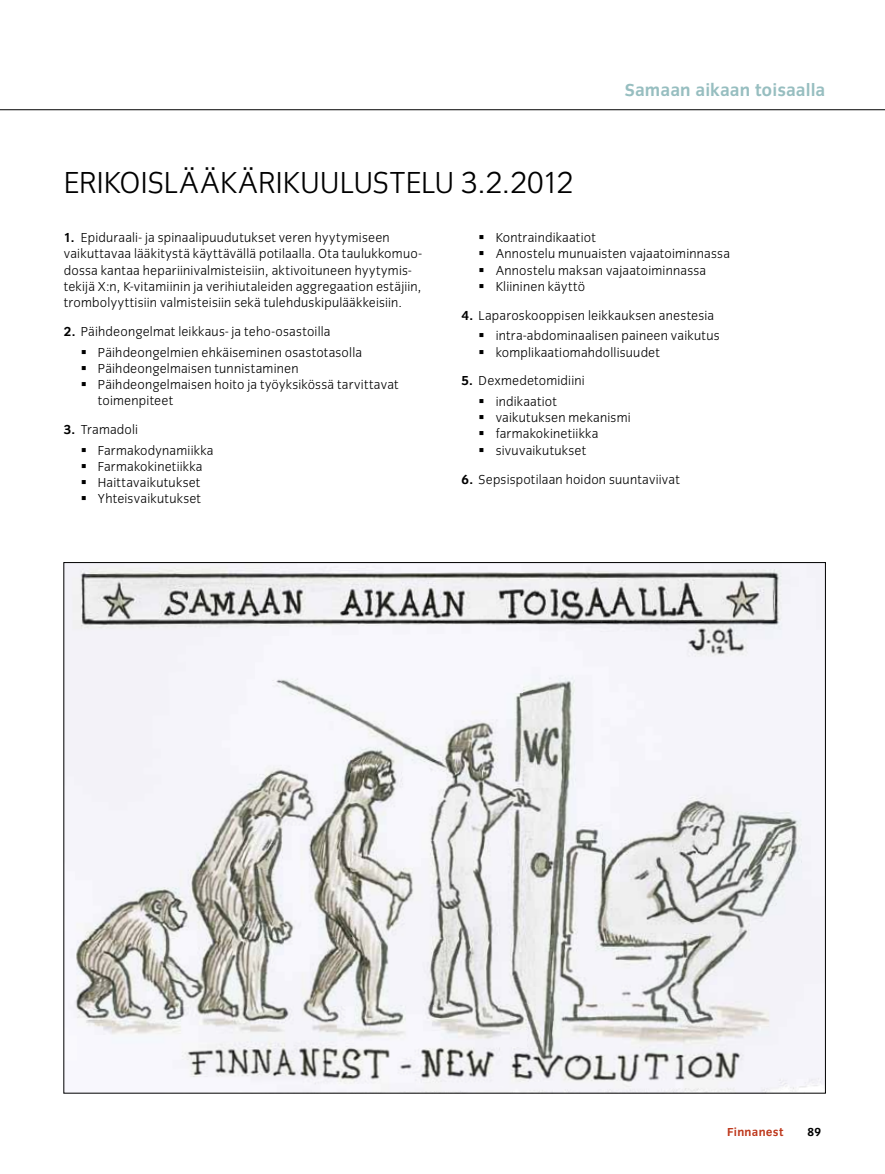
<style>
.page{position:relative;width:885px;height:1174px;background:#fff}
.page>*{position:absolute;margin:0;border:0;box-sizing:border-box;transform-origin:0 0}
.t1{font:300 31.5px "Congress Sans";color:#000}
.t2{font:700 18px "Congress Sans";color:#97bec0}
.t3{font:300 13.5px/16.2px "Congress Sans";letter-spacing:.015em;color:#000}
.t4{font:700 12px "Congress Sans";color:#be381c}
.t5{font:700 12px "Congress Sans";color:#000}
.s1{font-weight:700}
</style>
<div class="page">
<hr style="left:0;top:109px;width:884px;height:1px;background:#000">
<img style="left:65px;top:564px;width:758px;height:527px">
<h1 class="t1" style="left:64px;top:165px;width:31px">Erikoisl</h1>
<h1 class="t1" style="left:179px;top:165px;width:210px">ääkärikuulustel</h1>
<h1 class="t1" style="left:434px;top:165px;width:140px">u 3.2.2012</h1>
<h2 class="t2" style="left:624px;top:79px;width:202px">Samaan aikaan toisaalla</h2>
<p class="t3" style="left:64px;top:230px;width:359px"><span class="s1">1.</span> Epiduraali- ja spinaalipuudutukset veren hyytymiseen vaikuttavaa lääkitystä käyttävällä potilaalla. Ota taulukkomuo&shy;dossa kantaa hepariinivalmisteisiin, aktivoituneen hyytymis&shy;tekijä X:n, K-vitamiinin ja verihiutaleiden aggregaation estäjiin, trombolyyttisiin valmisteisiin sekä tulehduskipulääkkeisiin.</p>
<p class="t3" style="left:98px;top:321px;width:266px;line-height:20.4px;text-indent:-34px"><span class="s1">2.</span> Päihdeongelmat leikkaus- ja teho-osastoilla<br>Päihdeongelmien ehkäiseminen osastotasolla</p>
<p class="t3" style="left:98px;top:360px;width:302px">Päihdeongelmaisen tunnistaminen<br>Päihdeongelmaisen hoito ja työyksikössä tarvittavat toimenpiteet</p>
<p class="t3" style="left:98px;top:419px;width:117px;line-height:20.4px;text-indent:-34px"><span class="s1">3.</span> Tramadoli<br>Farmakodynamiikka</p>
<p class="t3" style="left:98px;top:458px;width:106px">Farmakokinetiikka<br>Haittavaikutukset<br>Yhteisvaikutukset</p>
<p class="t3" style="left:495px;top:230px;width:236px">Kontraindikaatiot<br>Annostelu munuaisten vajaatoiminnassa<br>Annostelu maksan vajaatoiminnassa<br>Kliininen käyttö</p>
<p class="t3" style="left:495px;top:305px;width:225px;line-height:20.4px;text-indent:-34px"><span class="s1">4.</span> Laparoskooppisen leikkauksen anestesia intra-abdominaalisen paineen vaikutus</p>
<p class="t3" style="left:495px;top:344px;width:166px">komplikaatiomahdollisuudet</p>
<p class="t3" style="left:461px;top:371px;width:125px;line-height:20.4px;text-align:center"><span class="s1">5.</span> Dexmedetomidiini indikaatiot</p>
<p class="t3" style="left:495px;top:410px;width:136px">vaikutuksen mekanismi farmakokinetiikka sivuvaikutukset</p>
<p class="t3" style="left:461px;top:471px;width:220px"><span class="s1">6.</span> Sepsispotilaan hoidon suuntaviivat</p>
<p class="t4" style="left:727px;top:1125px;width:58px">Finnanest</p>
<p class="t5" style="left:807px;top:1125px;width:15px">89</p>
</div>
